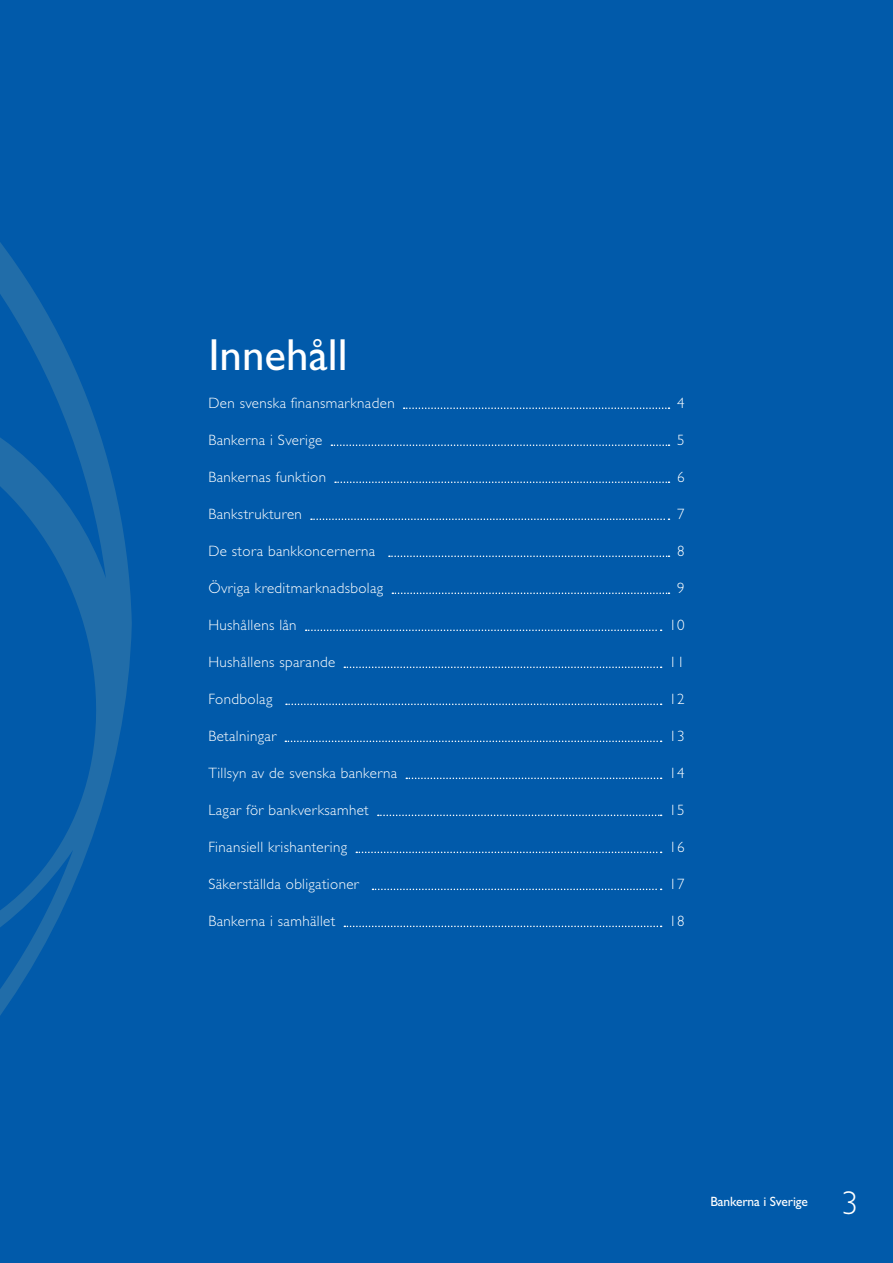
<style>
.page{position:relative;width:893px;height:1263px;background:#015aaa}
.page>*{position:absolute;margin:0;border:0;box-sizing:border-box;transform-origin:0 0}
.t1{font:45px "Gill Sans";color:#fff}
.t2{font:300 33px "Gill Sans";color:#fff}
.t3{font:300 15px "Gill Sans";letter-spacing:.025em;color:#fff}
.t4{font:13.5px "Gill Sans";letter-spacing:-.01em;color:#fff}
</style>
<div class="page">
<svg style="left:0;top:242px;width:132px;height:773px"></svg>
<svg style="left:404px;top:407px;width:265px;height:2px"></svg>
<svg style="left:331px;top:444px;width:338px;height:2px"></svg>
<svg style="left:335px;top:481px;width:334px;height:2px"></svg>
<svg style="left:311px;top:518px;width:358px;height:2px"></svg>
<svg style="left:389px;top:555px;width:280px;height:2px"></svg>
<svg style="left:392px;top:592px;width:277px;height:2px"></svg>
<svg style="left:306px;top:629px;width:356px;height:2px"></svg>
<svg style="left:344px;top:666px;width:318px;height:2px"></svg>
<svg style="left:286px;top:703px;width:376px;height:2px"></svg>
<svg style="left:285px;top:740px;width:377px;height:2px"></svg>
<svg style="left:406px;top:777px;width:256px;height:2px"></svg>
<svg style="left:378px;top:814px;width:284px;height:2px"></svg>
<svg style="left:356px;top:851px;width:306px;height:2px"></svg>
<svg style="left:372px;top:888px;width:290px;height:2px"></svg>
<svg style="left:344px;top:925px;width:318px;height:2px"></svg>
<h1 class="t1" style="left:208px;top:329px;width:141px">Innehåll</h1>
<p class="t3" style="left:208px;top:395px;width:188px">Den svenska finansmarknaden</p>
<p class="t3" style="left:677px;top:395px;width:9px">4</p>
<p class="t3" style="left:208px;top:432px;width:116px">Bankerna i Sverige</p>
<p class="t3" style="left:677px;top:432px;width:9px">5</p>
<p class="t3" style="left:208px;top:469px;width:119px">Bankernas funktion</p>
<p class="t3" style="left:677px;top:469px;width:9px">6</p>
<p class="t3" style="left:208px;top:506px;width:95px">Bankstrukturen</p>
<p class="t3" style="left:677px;top:506px;width:9px">7</p>
<p class="t3" style="left:208px;top:543px;width:169px">De stora bankkoncernerna</p>
<p class="t3" style="left:677px;top:543px;width:9px">8</p>
<p class="t3" style="left:208px;top:580px;width:176px">Övriga kreditmarknadsbolag</p>
<p class="t3" style="left:677px;top:580px;width:9px">9</p>
<p class="t3" style="left:208px;top:617px;width:90px">Hushållens lån</p>
<p class="t3" style="left:669px;top:617px;width:17px">10</p>
<p class="t3" style="left:208px;top:654px;width:128px">Hushållens sparande</p>
<p class="t3" style="left:669px;top:654px;width:17px">11</p>
<p class="t3" style="left:208px;top:691px;width:66px">Fondbolag</p>
<p class="t3" style="left:669px;top:691px;width:17px">12</p>
<p class="t3" style="left:208px;top:728px;width:69px">Betalningar</p>
<p class="t3" style="left:669px;top:728px;width:17px">13</p>
<p class="t3" style="left:208px;top:765px;width:190px">Tillsyn av de svenska bankerna</p>
<p class="t3" style="left:669px;top:765px;width:17px">14</p>
<p class="t3" style="left:208px;top:802px;width:162px">Lagar för bankverksamhet</p>
<p class="t3" style="left:669px;top:802px;width:17px">15</p>
<p class="t3" style="left:208px;top:839px;width:140px">Finansiell krishantering</p>
<p class="t3" style="left:669px;top:839px;width:17px">16</p>
<p class="t3" style="left:208px;top:876px;width:152px">Säkerställda obligationer</p>
<p class="t3" style="left:669px;top:876px;width:17px">17</p>
<p class="t3" style="left:208px;top:913px;width:128px">Bankerna i samhället</p>
<p class="t3" style="left:669px;top:913px;width:17px">18</p>
<p class="t4" style="left:710px;top:1194px;width:99px">Bankerna i Sverige</p>
<h2 class="t2" style="left:841px;top:1184px;width:18px">3</h2>
</div>
